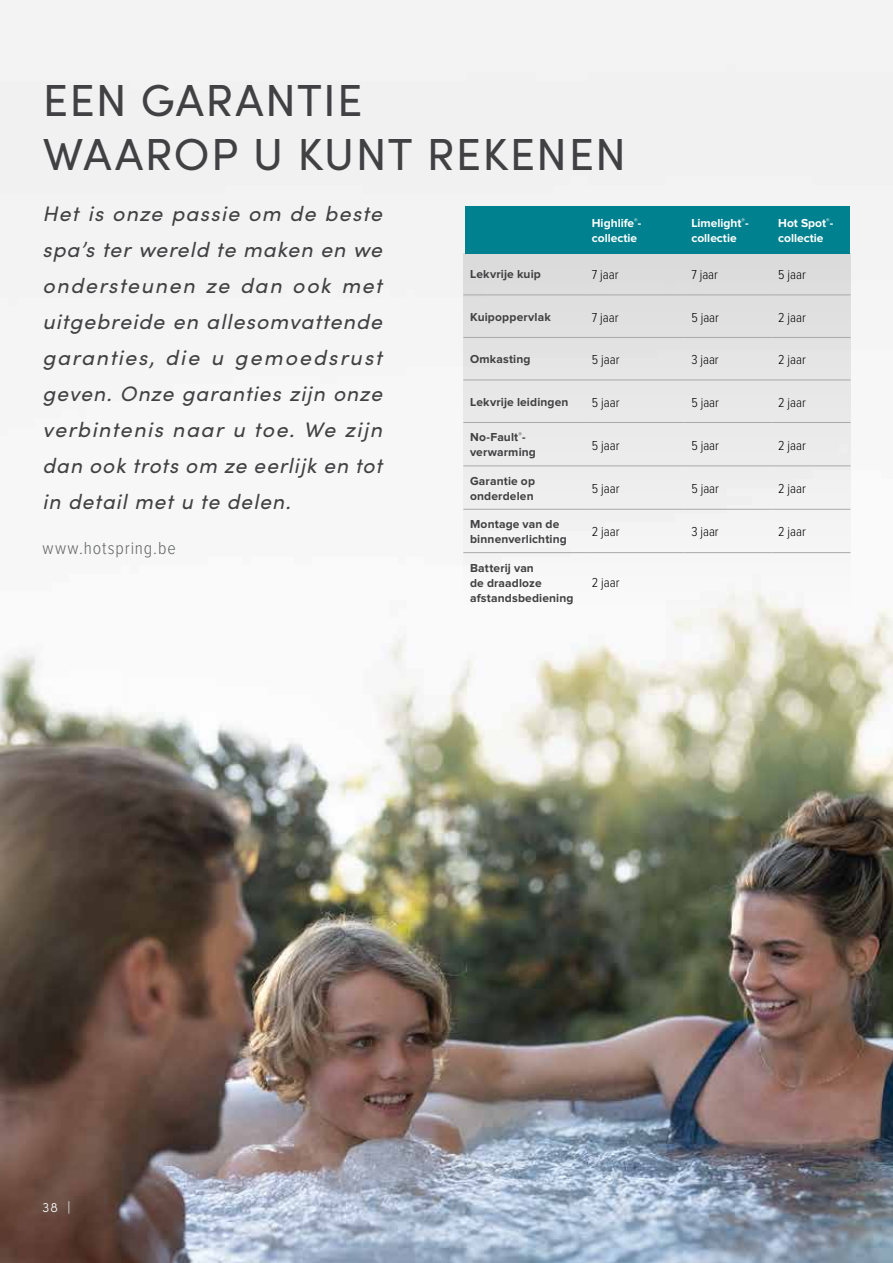
<style>
.page{position:relative;width:893px;height:1263px;background:#fff}
.page>*{position:absolute;margin:0;border:0;box-sizing:border-box;transform-origin:0 0}
.t1{font:45px/54px "Sofia Pro";letter-spacing:.03em;color:#414042}
.t2{font:italic 21px/36px "Sofia Pro";letter-spacing:.05em;color:#414042;text-align:justify}
.t3{font:300 18px "Proxima Nova Cond";letter-spacing:.05em;color:#636466}
.t4{font:300 13.5px "Proxima Nova Cond";color:#000}
.t5{font:300 13.5px "Sofia Pro";color:#fff;scale:.95 1}
.t6{font:700 12px/15px "Proxima Nova";letter-spacing:.01em;color:#414042}
.t7{font:700 12px/15px "Proxima Nova";color:#fff}
</style>
<div class="page">
<img style="left:0;top:0;width:893px;height:1263px">
<div style="left:463px;top:253px;width:387px;height:357px;background:linear-gradient(to bottom,#dadada,#f9f9f9)"></div>
<div style="left:465px;top:206px;width:384px;height:47px;background:#00818f"></div>
<hr style="left:463px;top:295px;width:122px;height:1px;background:#a7a9ac">
<hr style="left:585px;top:295px;width:100px;height:1px;background:#a7a9ac">
<hr style="left:685px;top:295px;width:86px;height:1px;background:#a7a9ac">
<hr style="left:771px;top:295px;width:79px;height:1px;background:#a7a9ac">
<hr style="left:463px;top:337px;width:122px;height:1px;background:#a7a9ac">
<hr style="left:585px;top:337px;width:100px;height:1px;background:#a7a9ac">
<hr style="left:685px;top:337px;width:86px;height:1px;background:#a7a9ac">
<hr style="left:771px;top:337px;width:79px;height:1px;background:#a7a9ac">
<hr style="left:585px;top:380px;width:100px;height:1px;background:#a7a9ac">
<hr style="left:685px;top:380px;width:86px;height:1px;background:#a7a9ac">
<hr style="left:771px;top:380px;width:79px;height:1px;background:#a7a9ac">
<hr style="left:585px;top:422px;width:100px;height:1px;background:#a7a9ac">
<hr style="left:685px;top:422px;width:86px;height:1px;background:#a7a9ac">
<hr style="left:771px;top:422px;width:79px;height:1px;background:#a7a9ac">
<hr style="left:585px;top:466px;width:100px;height:1px;background:#a7a9ac">
<hr style="left:685px;top:466px;width:86px;height:1px;background:#a7a9ac">
<hr style="left:771px;top:466px;width:79px;height:1px;background:#a7a9ac">
<hr style="left:585px;top:509px;width:100px;height:1px;background:#a7a9ac">
<hr style="left:685px;top:509px;width:86px;height:1px;background:#a7a9ac">
<hr style="left:771px;top:509px;width:79px;height:1px;background:#a7a9ac">
<hr style="left:463px;top:380px;width:122px;height:1px;background:#a7a9ac">
<hr style="left:463px;top:422px;width:122px;height:1px;background:#a7a9ac">
<hr style="left:463px;top:466px;width:122px;height:1px;background:#a7a9ac">
<hr style="left:463px;top:509px;width:122px;height:1px;background:#a7a9ac">
<hr style="left:463px;top:552px;width:122px;height:1px;background:#a7a9ac">
<hr style="left:585px;top:552px;width:100px;height:1px;background:#a7a9ac">
<hr style="left:685px;top:552px;width:86px;height:1px;background:#a7a9ac">
<hr style="left:771px;top:552px;width:79px;height:1px;background:#a7a9ac">
<h1 class="t1" style="left:43px;top:71px;width:585px">EEN GARANTIE<br>WAAROP U KUNT REKENEN</h1>
<p class="t2" style="left:43px;top:195px;width:341px">Het is onze passie om de beste spa’s ter wereld te maken en we ondersteunen ze dan ook met uitgebreide en allesomvattende garanties, die u gemoedsrust geven. Onze garanties zijn onze verbintenis naar u toe. We zijn dan ook trots om ze eerlijk en tot in detail met u te delen.</p>
<p class="t3" style="left:43px;top:535px;width:135px">www.hotspring.be</p>
<p class="t7" style="left:592px;top:216px;width:51px">Highlife<sup>®</sup>- collectie</p>
<p class="t7" style="left:691px;top:216px;width:59px">Limelight<sup>®</sup>- collectie</p>
<p class="t7" style="left:778px;top:216px;width:57px">Hot Spot<sup>®</sup>- collectie</p>
<p class="t6" style="left:470px;top:267px;width:72px">Lekvrije kuip</p>
<p class="t4" style="left:592px;top:265px;width:28px">7 jaar</p>
<p class="t4" style="left:691px;top:265px;width:28px">7 jaar</p>
<p class="t4" style="left:778px;top:265px;width:29px">5 jaar</p>
<p class="t6" style="left:470px;top:310px;width:82px">Kuipoppervlak</p>
<p class="t4" style="left:592px;top:307px;width:28px">7 jaar</p>
<p class="t4" style="left:691px;top:307px;width:29px">5 jaar</p>
<p class="t4" style="left:778px;top:307px;width:29px">2 jaar</p>
<p class="t6" style="left:470px;top:352px;width:62px">Omkasting</p>
<p class="t4" style="left:592px;top:350px;width:29px">5 jaar</p>
<p class="t4" style="left:691px;top:350px;width:29px">3 jaar</p>
<p class="t4" style="left:778px;top:350px;width:29px">2 jaar</p>
<p class="t6" style="left:470px;top:395px;width:100px">Lekvrije leidingen</p>
<p class="t4" style="left:592px;top:392px;width:29px">5 jaar</p>
<p class="t4" style="left:691px;top:392px;width:29px">5 jaar</p>
<p class="t4" style="left:778px;top:392px;width:29px">2 jaar</p>
<p class="t6" style="left:470px;top:430px;width:67px">No-Fault<sup>®</sup>- verwarming</p>
<p class="t4" style="left:592px;top:435px;width:29px">5 jaar</p>
<p class="t4" style="left:691px;top:435px;width:29px">5 jaar</p>
<p class="t4" style="left:778px;top:435px;width:29px">2 jaar</p>
<p class="t6" style="left:470px;top:474px;width:66px">Garantie op onderdelen</p>
<p class="t4" style="left:592px;top:478px;width:29px">5 jaar</p>
<p class="t4" style="left:691px;top:478px;width:29px">5 jaar</p>
<p class="t4" style="left:778px;top:478px;width:29px">2 jaar</p>
<p class="t6" style="left:470px;top:517px;width:98px">Montage van de binnenverlichting</p>
<p class="t4" style="left:592px;top:522px;width:29px">2 jaar</p>
<p class="t4" style="left:691px;top:522px;width:29px">3 jaar</p>
<p class="t4" style="left:778px;top:522px;width:29px">2 jaar</p>
<p class="t6" style="left:470px;top:561px;width:105px">Batterij van<br>de draadloze afstandsbediening</p>
<p class="t4" style="left:592px;top:573px;width:29px">2 jaar</p>
<p class="t5" style="left:42px;top:1197px;width:31px">38 |</p>
</div>
